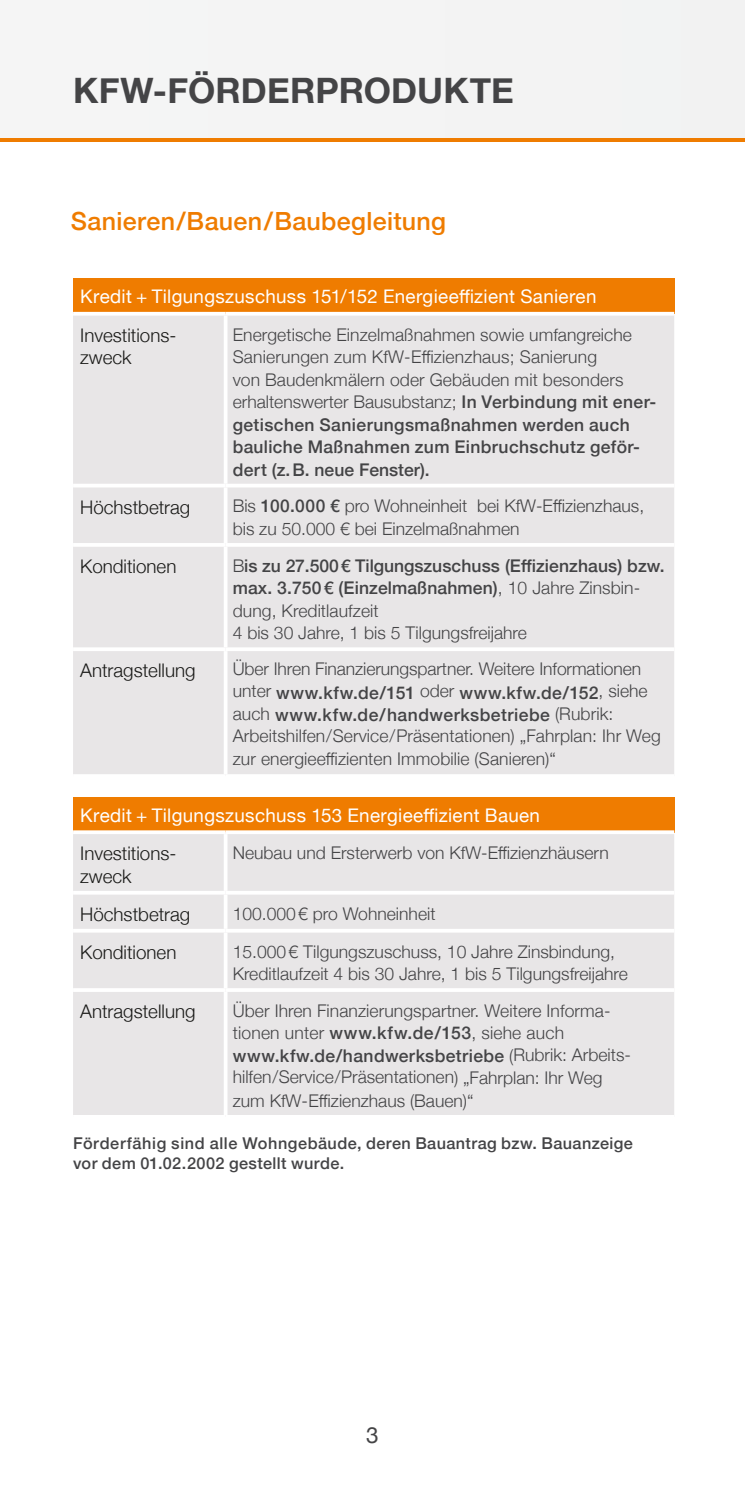
<style>
.page{position:relative;width:745px;height:1489px;background:#fff}
.page>*{position:absolute;margin:0;border:0;box-sizing:border-box;transform-origin:0 0}
.t1{font:700 35px "Helvetica Neue";letter-spacing:.005em;color:#444446}
.t2{font:500 25px "Helvetica Neue";letter-spacing:.015em;color:#ef7c00}
.t3{font:22.5px "Helvetica Neue";color:#444446}
.t4{font:300 18.75px/22.5px "Helvetica Neue";color:#1a1a18}
.t5{font:18.75px "Helvetica Neue";letter-spacing:.02em;color:#fff}
.t6{font:300 17.5px/22.5px "Helvetica Neue";color:#444446}
.t7{font:500 17.5px/22.5px "Helvetica Neue";letter-spacing:.005em;color:#444446}
.t8{font:500 16.25px/20px "Helvetica Neue";letter-spacing:.025em;color:#444446}
.s1{font-weight:500}
.s2{font-weight:300}
</style>
<div class="page">
<div style="left:0;top:0;width:744px;height:138px;background:#f4f4f4"></div>
<hr style="left:0;top:138px;width:744px;height:4px;background:#ef7c00">
<div style="left:73px;top:278px;width:600px;height:36px;background:#ef7c00"></div>
<div style="left:73px;top:315px;width:600px;height:459px;background:#e8e6e7"></div>
<hr style="left:73px;top:312px;width:152px;height:3px;background:#fff">
<hr style="left:225px;top:312px;width:448px;height:3px;background:#fff">
<svg style="left:223px;top:315px;width:4px;height:168px"></svg>
<svg style="left:73px;top:483px;width:152px;height:4px"></svg>
<svg style="left:225px;top:483px;width:448px;height:4px"></svg>
<svg style="left:223px;top:487px;width:4px;height:56px"></svg>
<hr style="left:73px;top:543px;width:152px;height:3px;background:#fff">
<hr style="left:225px;top:543px;width:448px;height:3px;background:#fff">
<svg style="left:223px;top:546px;width:4px;height:101px"></svg>
<hr style="left:73px;top:647px;width:152px;height:4px;background:#fff">
<hr style="left:225px;top:647px;width:448px;height:4px;background:#fff">
<svg style="left:223px;top:651px;width:4px;height:123px"></svg>
<div style="left:73px;top:796px;width:600px;height:36px;background:#ef7c00"></div>
<div style="left:73px;top:834px;width:600px;height:280px;background:#e8e6e7"></div>
<svg style="left:73px;top:830px;width:152px;height:2px"></svg>
<svg style="left:225px;top:830px;width:448px;height:3px"></svg>
<svg style="left:223px;top:834px;width:4px;height:56px"></svg>
<svg style="left:73px;top:890px;width:152px;height:4px"></svg>
<svg style="left:225px;top:890px;width:448px;height:4px"></svg>
<svg style="left:223px;top:894px;width:4px;height:34px"></svg>
<svg style="left:73px;top:928px;width:152px;height:4px"></svg>
<svg style="left:225px;top:928px;width:448px;height:4px"></svg>
<svg style="left:223px;top:932px;width:4px;height:56px"></svg>
<hr style="left:73px;top:988px;width:152px;height:3px;background:#fff">
<hr style="left:225px;top:988px;width:448px;height:3px;background:#fff">
<svg style="left:223px;top:991px;width:4px;height:123px"></svg>
<svg style="left:73px;top:1114px;width:151px;height:1px"></svg>
<svg style="left:227px;top:1114px;width:446px;height:1px"></svg>
<h1 class="t1" style="left:73px;top:63px;width:442px">KFW-FÖRDERPRODUKTE</h1>
<h2 class="t2" style="left:71px;top:201px;width:376px">Sanieren/Bauen/Baubegleitung</h2>
<p class="t5" style="left:80px;top:283px;width:517px">Kredit + Tilgungszuschuss 151/152 Energieeffizient Sanieren</p>
<p class="t4" style="left:80px;top:323px;width:98px">Investitions&shy;zweck</p>
<p class="t6" style="left:232px;top:322px;width:425px">Energetische Einzelmaßnahmen sowie umfangreiche Sanierungen zum KfW-Effizienzhaus; Sanierung<br>von Baudenkmälern oder Gebäuden mit besonders erhaltenswerter Bausubstanz; <span class="s1">In Verbindung mit ener&shy;getischen Sanierungsmaßnahmen werden auch bauliche Maßnahmen zum Einbruchschutz geför&shy;dert (z.B. neue Fenster).</span></p>
<p class="t4" style="left:80px;top:494px;width:112px">Höchstbetrag</p>
<p class="t6" style="left:232px;top:494px;width:413px">Bis <span class="s1">100.000 €</span> pro Wohneinheit bei KfW-Effizienzhaus, bis zu 50.000 € bei Einzelmaßnahmen</p>
<p class="t4" style="left:80px;top:554px;width:98px">Konditionen</p>
<p class="t7" style="left:232px;top:553px;width:433px"><span class="s2">B</span>is zu 27.500€ Tilgungszuschuss (Effizienzhaus) bzw. max. 3.750€ (Einzelmaßnahmen)<span class="s2">, 10 Jahre Zinsbin&shy;dung, Kreditlaufzeit<br>4 bis 30 Jahre, 1 bis 5 Tilgungsfreijahre</span></p>
<p class="t4" style="left:80px;top:658px;width:117px">Antragstellung</p>
<p class="t6" style="left:232px;top:656px;width:429px">Über Ihren Finanzierungspartner. Weitere Informationen unter <span class="s1">www.kfw.de/151</span> oder <span class="s1">www.kfw.de/152</span>, siehe auch <span class="s1">www.kfw.de/handwerksbetriebe</span> (Rubrik:<br>Arbeitshilfen/Service/Präsentationen) „Fahrplan: Ihr Weg zur energieeffizienten Immobilie (Sanieren)“</p>
<p class="t5" style="left:80px;top:801px;width:461px">Kredit + Tilgungszuschuss 153 Energieeffizient Bauen</p>
<p class="t4" style="left:80px;top:841px;width:98px">Investitions&shy;zweck</p>
<p class="t6" style="left:232px;top:840px;width:377px">Neubau und Ersterwerb von KfW-Effizienzhäusern</p>
<p class="t4" style="left:80px;top:901px;width:112px">Höchstbetrag</p>
<p class="t6" style="left:232px;top:901px;width:204px">100.000€ pro Wohneinheit</p>
<p class="t4" style="left:80px;top:939px;width:98px">Konditionen</p>
<p class="t6" style="left:232px;top:939px;width:396px">15.000€ Tilgungszuschuss, 10 Jahre Zinsbindung,<br>Kreditlaufzeit 4 bis 30 Jahre, 1 bis 5 Tilgungsfreijahre</p>
<p class="t4" style="left:80px;top:999px;width:117px">Antragstellung</p>
<p class="t6" style="left:232px;top:998px;width:399px">Über Ihren Finanzierungspartner. Weitere Informa&shy;tionen unter <span class="s1">www.kfw.de/153</span>, siehe auch <span class="s1">www.kfw.de/handwerksbetriebe</span> (Rubrik: Arbeits&shy;hilfen/Service/Präsentationen) „Fahrplan: Ihr Weg</p>
<p class="t6" style="left:232px;top:1088px;width:242px">zum KfW-Effizienzhaus (Bauen)“</p>
<p class="t8" style="left:73px;top:1132px;width:561px">Förderfähig sind alle Wohngebäude, deren Bauantrag bzw. Bauanzeige vor dem 01.02.2002 gestellt wurde.</p>
<p class="t3" style="left:366px;top:1418px;width:14px">3</p>
</div>
